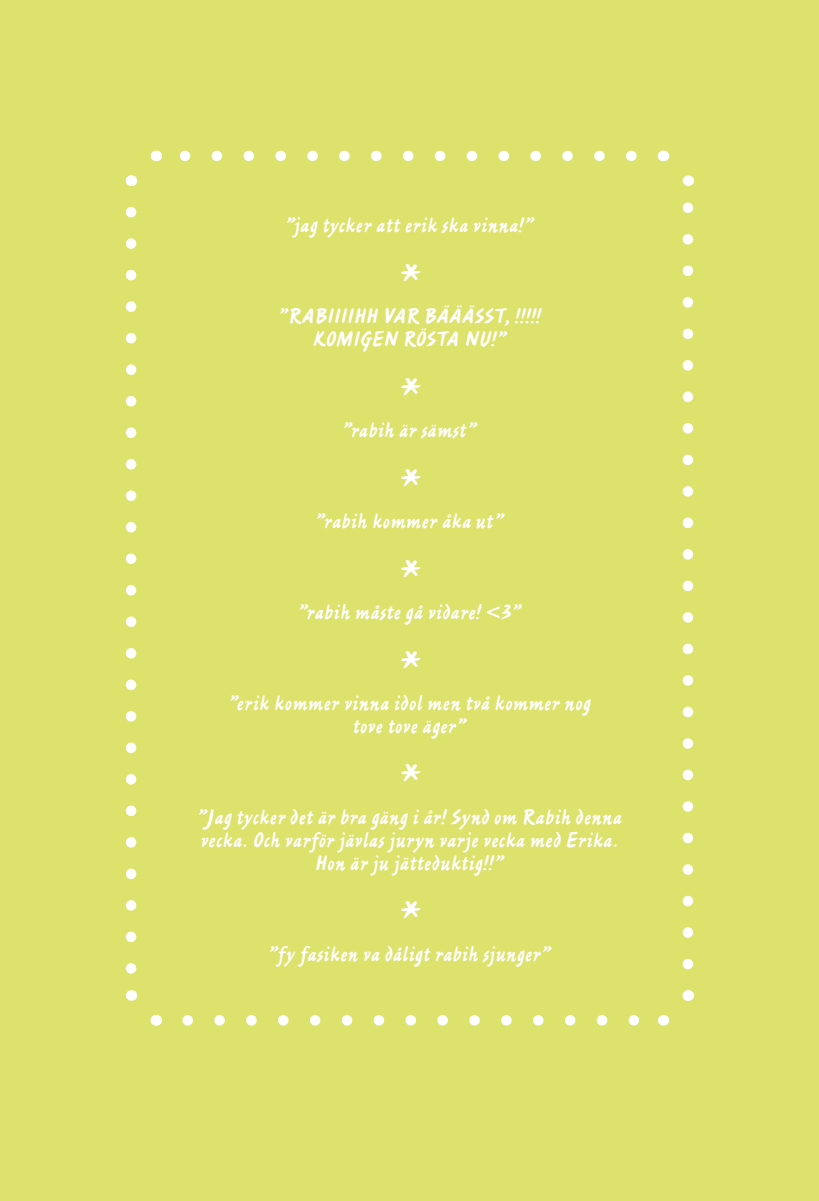
<style>
.page{position:relative;width:819px;height:1201px;background:#fff}
.page>*{position:absolute;margin:0;border:0;box-sizing:border-box;transform-origin:0 0}
.t1{font:42px "Ashley Script MT Std";color:#fff}
.t2{font:22.75px/22.8px "Ashley Script MT Std";letter-spacing:-.005em;color:#fff;text-align:center}
.t3{font:22.75px/22.8px "Ashley Script MT Std";letter-spacing:-.035em;color:#fff;text-align:center}
</style>
<div class="page">
<div style="left:0;top:0;width:819px;height:1200px;background:#dde26d"></div>
<svg style="left:126px;top:212px;width:10px;height:762px"></svg>
<svg style="left:187px;top:1015px;width:453px;height:10px"></svg>
<svg style="left:682px;top:202px;width:11px;height:762px"></svg>
<svg style="left:179px;top:151px;width:452px;height:10px"></svg>
<svg style="left:126px;top:990px;width:36px;height:36px"></svg>
<svg style="left:663px;top:990px;width:31px;height:36px"></svg>
<svg style="left:657px;top:150px;width:37px;height:36px"></svg>
<svg style="left:125px;top:150px;width:32px;height:36px"></svg>
<p class="t2" style="left:285px;top:214px;width:251px">”jag tycker att erik ska vinna!”</p>
<h1 class="t1" style="left:398px;top:255px;width:23px">*</h1>
<p class="t3" style="left:278px;top:305px;width:265px">”RABIIIIHH VAR BÄÄÄSST, !!!!!<br>KOMIGEN RÖSTA NU!”</p>
<h1 class="t1" style="left:398px;top:368px;width:23px">*</h1>
<p class="t2" style="left:342px;top:418px;width:137px">”rabih är sämst”</p>
<h1 class="t1" style="left:398px;top:459px;width:23px">*</h1>
<p class="t2" style="left:315px;top:509px;width:191px">”rabih kommer åka ut”</p>
<h1 class="t1" style="left:398px;top:550px;width:23px">*</h1>
<p class="t2" style="left:297px;top:600px;width:225px">”rabih måste gå vidare! &lt;3”</p>
<h1 class="t1" style="left:398px;top:641px;width:23px">*</h1>
<p class="t2" style="left:228px;top:691px;width:364px">”erik kommer vinna idol men två kommer nog tove tove äger”</p>
<h1 class="t1" style="left:398px;top:755px;width:23px">*</h1>
<p class="t2" style="left:197px;top:805px;width:426px">”Jag tycker det är bra gäng i år! Synd om Rabih denna vecka. Och varför jävlas juryn varje vecka med Erika.<br>Hon är ju jätteduktig!!”</p>
<h1 class="t1" style="left:398px;top:892px;width:23px">*</h1>
<p class="t2" style="left:268px;top:942px;width:285px">”fy fasiken va dåligt rabih sjunger”</p>
</div>
